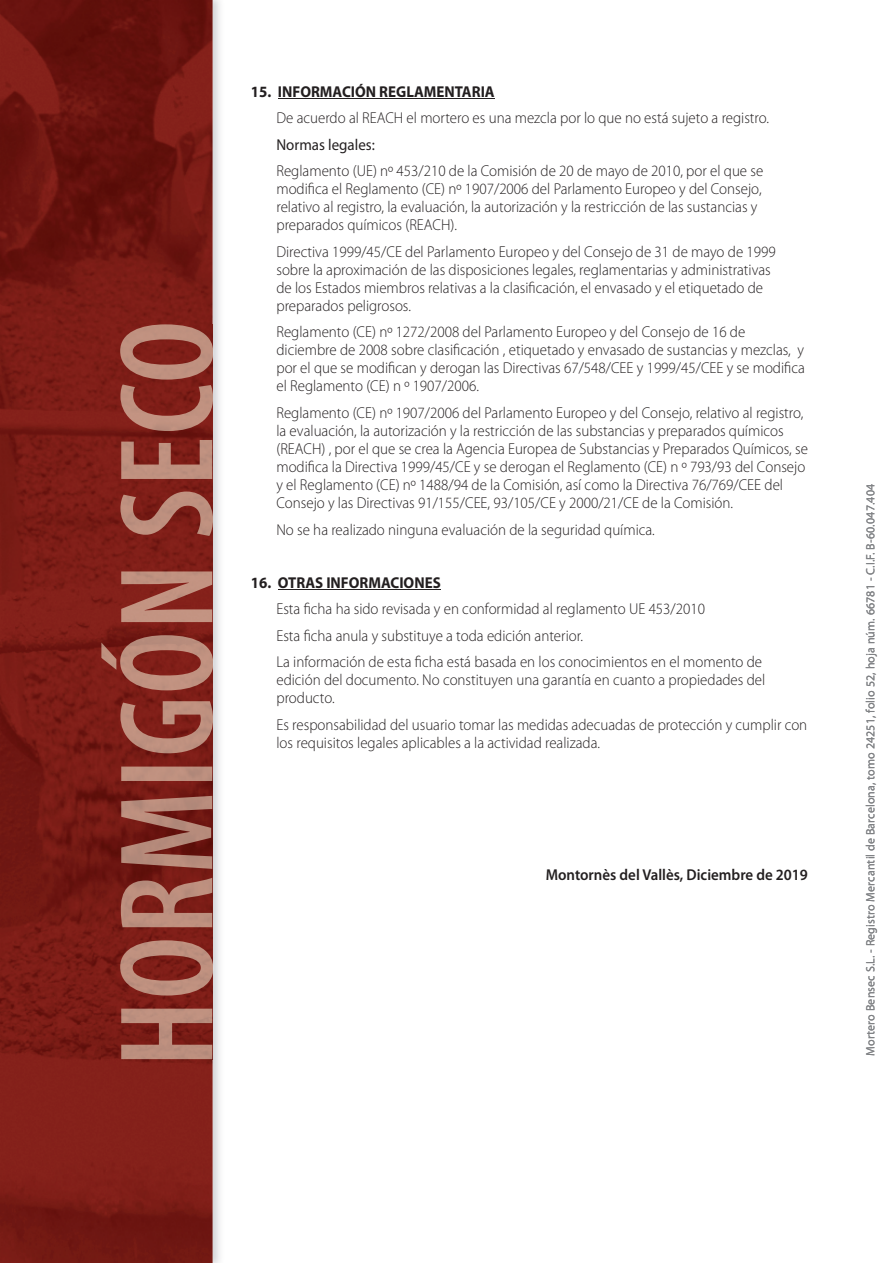
<style>
.page{position:relative;width:893px;height:1263px;background:#fff}
.page>*{position:absolute;margin:0;border:0;box-sizing:border-box;transform-origin:0 0}
.t1{font:300 15.75px/18px "Myriad Pro";color:#231f20;scale:.95 1}
.t2{font:700 15.75px "Myriad Pro";color:#231f20;scale:.95 1}
.t3{font:600 15.75px "Myriad Pro";color:#231f20;scale:.95 1}
.t4{font:15.75px "Myriad Pro";color:#231f20;scale:.95 1}
.t5{font:12px "Myriad Pro";letter-spacing:.01em;color:#808285}
</style>
<div class="page">
<img style="left:0;top:0;width:213px;height:1263px">
<img style="left:101px;top:324px;width:112px;height:735px">
<hr style="left:278px;top:98px;width:217px;height:1px;background:#231f20">
<hr style="left:278px;top:589px;width:163px;height:1px;background:#231f20">
<p class="t2" style="left:251px;top:81px;width:258px">15. INFORMACIÓN REGLAMENTARIA</p>
<p class="t1" style="left:276px;top:109px;width:520px">De acuerdo al REACH el mortero es una mezcla por lo que no está sujeto a registro.</p>
<p class="t4" style="left:276px;top:135px;width:105px">Normas legales:</p>
<p class="t1" style="left:276px;top:162px;width:514px">Reglamento (UE) nº 453/210 de la Comisión de 20 de mayo de 2010, por el que se modifica el Reglamento (CE) nº 1907/2006 del Parlamento Europeo y del Consejo, relativo al registro, la evaluación, la autorización y la restricción de las sustancias y preparados químicos (REACH).</p>
<p class="t1" style="left:276px;top:243px;width:527px">Directiva 1999/45/CE del Parlamento Europeo y del Consejo de 31 de mayo de 1999 sobre la aproximación de las disposiciones legales, reglamentarias y administrativas de los Estados miembros relativas a la clasificación, el envasado y el etiquetado de preparados peligrosos.</p>
<p class="t1" style="left:276px;top:323px;width:558px">Reglamento (CE) nº 1272/2008 del Parlamento Europeo y del Consejo de 16 de diciembre de 2008 sobre clasificación , etiquetado y envasado de sustancias y mezclas, y por el que se modifican y derogan las Directivas 67/548/CEE y 1999/45/CEE y se modifica el Reglamento (CE) n º 1907/2006.</p>
<p class="t1" style="left:276px;top:404px;width:561px">Reglamento (CE) nº 1907/2006 del Parlamento Europeo y del Consejo, relativo al registro, la evaluación, la autorización y la restricción de las substancias y preparados químicos (REACH) , por el que se crea la Agencia Europea de Substancias y Preparados Químicos, se modifica la Directiva 1999/45/CE y se derogan el Reglamento (CE) n º 793/93 del Consejo y el Reglamento (CE) nº 1488/94 de la Comisión, así como la Directiva 76/769/CEE del Consejo y las Directivas 91/155/CEE, 93/105/CE y 2000/21/CE de la Comisión.</p>
<p class="t1" style="left:276px;top:520px;width:400px">No se ha realizado ninguna evaluación de la seguridad química.</p>
<p class="t2" style="left:251px;top:572px;width:201px">16. OTRAS INFORMACIONES</p>
<p class="t1" style="left:276px;top:596px;width:513px;line-height:26.5px">Esta ficha ha sido revisada y en conformidad al reglamento UE 453/2010<br>Esta ficha anula y substituye a toda edición anterior.<br>La información de esta ficha está basada en los conocimientos en el momento de</p>
<p class="t1" style="left:276px;top:671px;width:516px">edición del documento. No constituyen una garantía en cuanto a propiedades del producto.</p>
<p class="t1" style="left:276px;top:715px;width:560px">Es responsabilidad del usuario tomar las medidas adecuadas de protección y cumplir con los requisitos legales aplicables a la actividad realizada.</p>
<p class="t3" style="left:546px;top:865px;width:278px">Montornès del Vallès, Diciembre de 2019</p>
<p class="t5" style="left:863px;top:1055px;width:573px;rotate:-90deg">Mortero Bensec S.L. - Registro Mercantil de Barcelona, tomo 24251, folio 52, hoja núm. 66781 - C.I.F. B-60.047.404</p>
</div>
